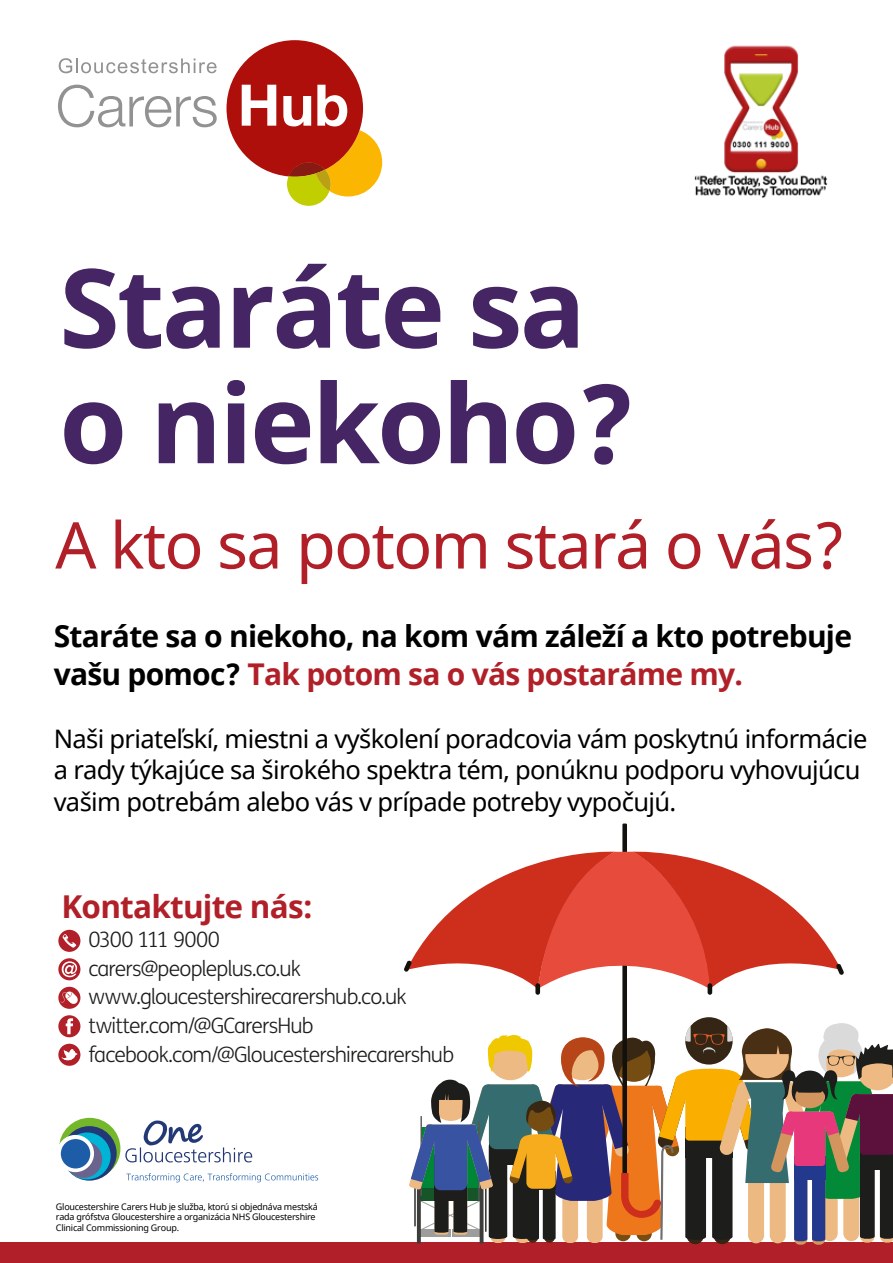
<style>
.page{position:relative;width:893px;height:1263px;background:#fff}
.page>*{position:absolute;margin:0;border:0;box-sizing:border-box;transform-origin:0 0}
.t1{font:700 109.5px/115.5px "Noto Sans";letter-spacing:-.025em;color:#452563}
.t2{font:64.5px "Noto Sans";letter-spacing:-.025em;color:#b12028}
.t3{font:700 31.5px "Noto Sans";letter-spacing:-.025em;color:#b12028}
.t4{font:700 30px/37.5px "Noto Sans";letter-spacing:-.025em;color:#000}
.t5{font:25.5px/31.5px "Noto Sans";letter-spacing:-.025em;color:#000}
.t6{font:300 21.15px/28.7px "FS Me";letter-spacing:-.04em;color:#1d1d1b}
.t7{font:9px/10.5px "Noto Sans";letter-spacing:-.025em;color:#000}
.s1{color:#b12028}
</style>
<div class="page">
<div style="left:0;top:1242px;width:893px;height:21px;background:#b12028"></div>
<svg style="left:58px;top:85px;width:159px;height:42px"></svg>
<svg style="left:226px;top:40px;width:156px;height:166px"></svg>
<svg style="left:59px;top:58px;width:158px;height:15px"></svg>
<svg style="left:125px;top:1120px;width:127px;height:42px"></svg>
<svg style="left:126px;top:1173px;width:192px;height:9px"></svg>
<div style="left:59px;top:1118px;width:61px;height:61px;background:#75b72b;border-radius:50%"></div>
<div style="left:62px;top:1126px;width:55px;height:54px;background:#233977;border-radius:50%"></div>
<div style="left:64px;top:1132px;width:47px;height:47px;background:#00b4d5;border-radius:50%"></div>
<div style="left:65px;top:1141px;width:37px;height:37px;background:#6a638d;border-radius:50%"></div>
<svg style="left:57px;top:1135px;width:37px;height:37px"></svg>
<div style="left:61px;top:1139px;width:29px;height:29px;background:#1d5da8;border-radius:50%"></div>
<svg style="left:794px;top:1158px;width:13px;height:87px"></svg>
<svg style="left:812px;top:1158px;width:13px;height:87px"></svg>
<svg style="left:404px;top:823px;width:489px;height:419px"></svg>
<svg style="left:58px;top:958px;width:22px;height:22px"></svg>
<svg style="left:62px;top:961px;width:15px;height:16px"></svg>
<div style="left:58px;top:987px;width:22px;height:22px;background:#b12029;border-radius:50%"></div>
<svg style="left:61px;top:991px;width:17px;height:13px"></svg>
<div style="left:58px;top:1015px;width:22px;height:22px;background:#b12029;border-radius:50%"></div>
<svg style="left:66px;top:1018px;width:7px;height:16px"></svg>
<div style="left:58px;top:1044px;width:22px;height:22px;background:#b12029;border-radius:50%"></div>
<svg style="left:61px;top:1049px;width:16px;height:11px"></svg>
<div style="left:58px;top:930px;width:22px;height:22px;background:#b12029;border-radius:50%"></div>
<svg style="left:63px;top:934px;width:13px;height:14px"></svg>
<img style="left:694px;top:45px;width:134px;height:153px">
<h1 class="t1" style="left:59px;top:253px;width:578px">Staráte sa o niekoho?</h1>
<h2 class="t2" style="left:55px;top:501px;width:792px">A kto sa potom stará o vás?</h2>
<p class="t4" style="left:54px;top:618px;width:800px">Staráte sa o niekoho, na kom vám záleží a kto potrebuje vašu pomoc? <span class="s1">Tak potom sa o vás postaráme my.</span></p>
<p class="t5" style="left:54px;top:724px;width:815px">Naši priateľskí, miestni a vyškolení poradcovia vám poskytnú informácie a rady týkajúce sa širokého spektra tém, ponúknu podporu vyhovujúcu vašim potrebám alebo vás v prípade potreby vypočujú.</p>
<p class="t3" style="left:61px;top:885px;width:253px">Kontaktujte nás:</p>
<p class="t6" style="left:88px;top:925px;width:367px">0300 111 9000<br>carers@peopleplus.co.uk www.gloucestershirecarershub.co.uk twitter.com/@GCarersHub facebook.com/@Gloucestershirecarershub</p>
<p class="t7" style="left:56px;top:1202px;width:263px">Gloucestershire Carers Hub je služba, ktorú si objednáva mestská rada grófstva Gloucestershire a organizácia NHS Gloucestershire<br>Clinical Commissioning Group.</p>
</div>
